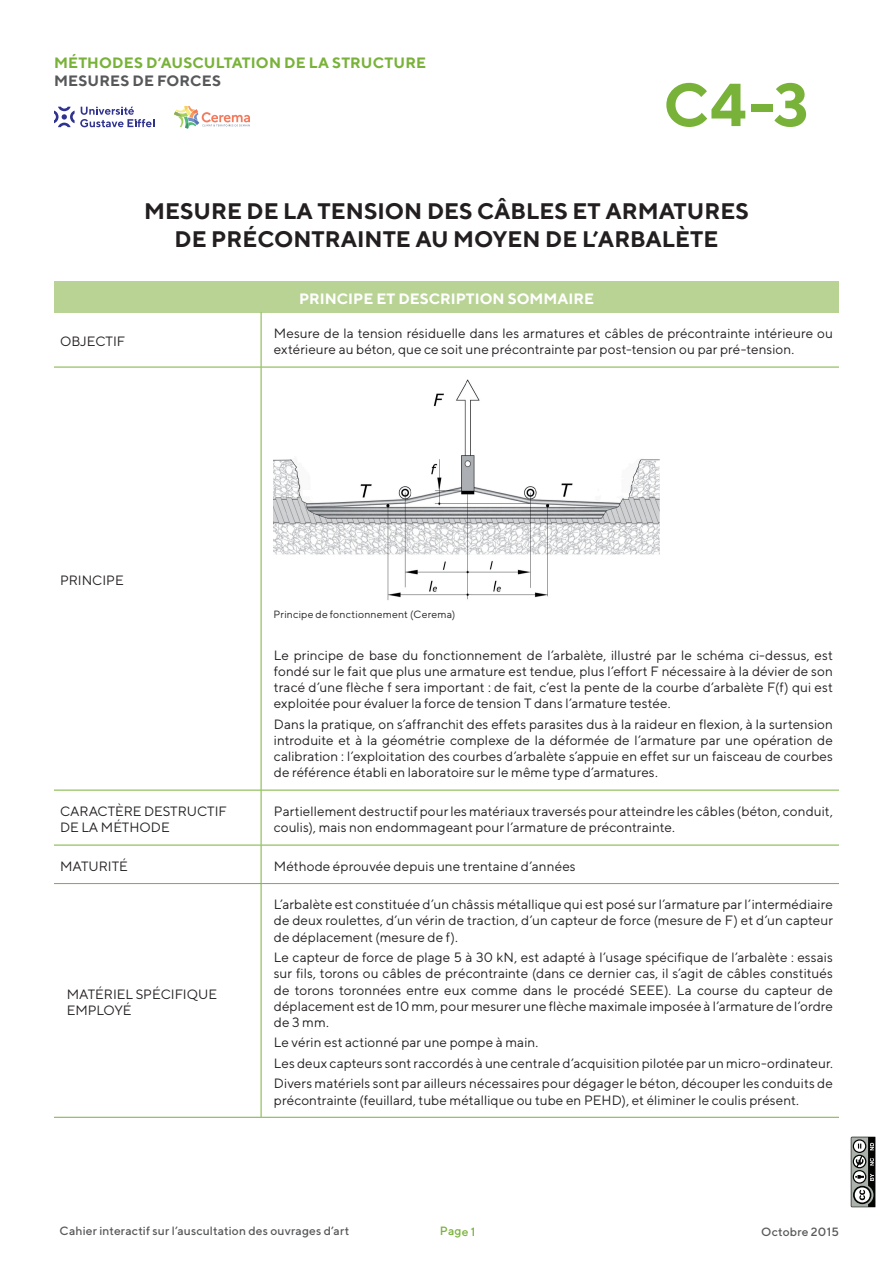
<style>
.page{position:relative;width:893px;height:1263px;background:#fff}
.page>*{position:absolute;margin:0;border:0;box-sizing:border-box;transform-origin:0 0}
.t1{font:700 60.45px "TT Norms";color:#79b239}
.t2{font:700 22.5px/28px "TT Norms";color:#231f20;text-align:center}
.t3{font:700 15px "TT Norms";letter-spacing:.01em;color:#79b239}
.t4{font:700 15px "TT Norms";color:#fff}
.t5{font:700 15px "TT Norms";letter-spacing:.01em;color:#57585a}
.t6{font:13.5px/16.2px "TT Norms";letter-spacing:.005em;color:#231f20}
.t7{font:500 12px "TT Norms";letter-spacing:.015em;color:#57585a}
.t8{font:500 12px "TT Norms";color:#79b239}
.t9{font:10.5px "TT Norms";letter-spacing:.015em;color:#231f20}
</style>
<div class="page">
<svg style="left:851px;top:1137px;width:24px;height:70px;background:#767976"></svg>
<svg style="left:54px;top:107px;width:100px;height:20px"></svg>
<svg style="left:174px;top:106px;width:76px;height:22px"></svg>
<div style="left:54px;top:281px;width:785px;height:31px;background:#b8d394"></div>
<hr style="left:261px;top:312px;width:1px;height:55px;background:#79b239">
<hr style="left:54px;top:367px;width:207px;height:1px;background:#79b239">
<hr style="left:261px;top:367px;width:578px;height:1px;background:#79b239">
<hr style="left:261px;top:367px;width:1px;height:423px;background:#79b239">
<hr style="left:54px;top:790px;width:207px;height:1px;background:#79b239">
<hr style="left:261px;top:790px;width:578px;height:1px;background:#79b239">
<hr style="left:261px;top:790px;width:1px;height:55px;background:#79b239">
<hr style="left:54px;top:845px;width:207px;height:1px;background:#79b239">
<hr style="left:261px;top:845px;width:578px;height:1px;background:#79b239">
<hr style="left:261px;top:845px;width:1px;height:38px;background:#79b239">
<hr style="left:54px;top:883px;width:207px;height:1px;background:#79b239">
<hr style="left:261px;top:883px;width:578px;height:1px;background:#79b239">
<hr style="left:261px;top:884px;width:1px;height:233px;background:#79b239">
<hr style="left:54px;top:1117px;width:207px;height:1px;background:#79b239">
<hr style="left:261px;top:1117px;width:578px;height:1px;background:#79b239">
<img style="left:274px;top:380px;width:385px;height:220px">
<p class="t3" style="left:54px;top:54px;width:374px">MÉTHODES D’AUSCULTATION DE LA STRUCTURE</p>
<p class="t5" style="left:54px;top:72px;width:169px">MESURES DE FORCES</p>
<h1 class="t1" style="left:663px;top:67px;width:147px">C4-3</h1>
<h2 class="t2" style="left:144px;top:196px;width:606px">MESURE DE LA TENSION DES CÂBLES ET ARMATURES<br>DE PRÉCONTRAINTE AU MOYEN DE L’ARBALÈTE</h2>
<p class="t4" style="left:299px;top:289px;width:296px">PRINCIPE ET DESCRIPTION SOMMAIRE</p>
<p class="t6" style="left:60px;top:333px;width:67px">OBJECTIF</p>
<p class="t6" style="left:274px;top:325px;width:561px">Mesure de la tension résiduelle dans les armatures et câbles de précontrainte intérieure ou extérieure au béton, que ce soit une précontrainte par post-tension ou par pré-tension.</p>
<p class="t6" style="left:60px;top:572px;width:65px">PRINCIPE</p>
<p class="t9" style="left:274px;top:608px;width:183px">Principe de fonctionnement (Cerema)</p>
<p class="t6" style="left:274px;top:646px;width:561px;text-align:justify">Le principe de base du fonctionnement de l’arbalète, illustré par le schéma ci-dessus, est fondé sur le fait que plus une armature est tendue, plus l’effort F nécessaire à la dévier de son tracé d’une flèche f sera important : de fait, c’est la pente de la courbe d’arbalète F(f) qui est exploitée pour évaluer la force de tension T dans l’armature testée.</p>
<p class="t6" style="left:274px;top:716px;width:561px;text-align:justify">Dans la pratique, on s’affranchit des effets parasites dus à la raideur en flexion, à la surtension introduite et à la géométrie complexe de la déformée de l’armature par une opération de calibration : l’exploitation des courbes d’arbalète s’appuie en effet sur un faisceau de courbes de référence établi en laboratoire sur le même type d’armatures.</p>
<p class="t6" style="left:60px;top:802px;width:168px">CARACTÈRE DESTRUCTIF<br>DE LA MÉTHODE</p>
<p class="t6" style="left:274px;top:803px;width:561px">Partiellement destructif pour les matériaux traversés pour atteindre les câbles (béton, conduit, coulis), mais non endommageant pour l’armature de précontrainte.</p>
<p class="t6" style="left:60px;top:858px;width:69px">MATURITÉ</p>
<p class="t6" style="left:274px;top:858px;width:303px">Méthode éprouvée depuis une trentaine d’années</p>
<p class="t6" style="left:67px;top:985px;width:152px">MATÉRIEL SPÉCIFIQUE<br>EMPLOYÉ</p>
<p class="t6" style="left:274px;top:896px;width:561px;text-align:justify">L’arbalète est constituée d’un châssis métallique qui est posé sur l’armature par l’intermédiaire de deux roulettes, d’un vérin de traction, d’un capteur de force (mesure de F) et d’un capteur de déplacement (mesure de f).</p>
<p class="t6" style="left:274px;top:949px;width:561px;text-align:justify">Le capteur de force de plage 5 à 30 kN, est adapté à l’usage spécifique de l’arbalète : essais sur fils, torons ou câbles de précontrainte (dans ce dernier cas, il s’agit de câbles constitués de torons toronnées entre eux comme dans le procédé SEEE). La course du capteur de déplacement est de 10 mm, pour mesurer une flèche maximale imposée à l’armature de l’ordre de 3 mm.</p>
<p class="t6" style="left:274px;top:1032px;width:561px;line-height:20.4px">Le vérin est actionné par une pompe à main.<br>Les deux capteurs sont raccordés à une centrale d’acquisition pilotée par un micro-ordinateur.<br>Divers matériels sont par ailleurs nécessaires pour dégager le béton, découper les conduits de</p>
<p class="t6" style="left:274px;top:1091px;width:527px">précontrainte (feuillard, tube métallique ou tube en PEHD), et éliminer le coulis présent.</p>
<p class="t7" style="left:60px;top:1223px;width:291px">Cahier interactif sur l’auscultation des ouvrages d’art</p>
<p class="t8" style="left:440px;top:1224px;width:37px">Page 1</p>
<p class="t7" style="left:761px;top:1224px;width:79px">Octobre 2015</p>
</div>
